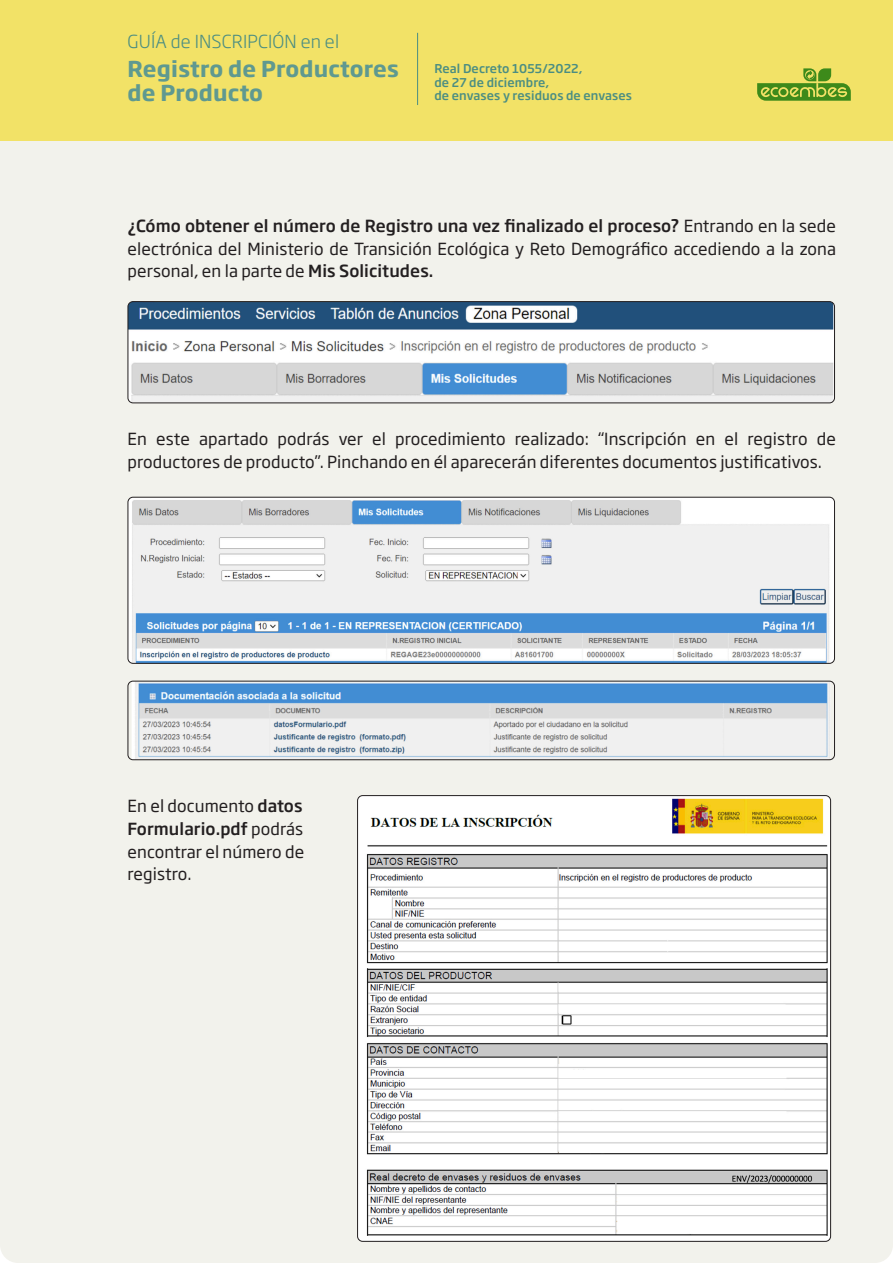
<style>
.page{position:relative;width:893px;height:1263px;background:#f2f2ec}
.page>*{position:absolute;margin:0;border:0;box-sizing:border-box;transform-origin:0 0}
.t1{font:700 21.6px/23.7px "Soho Gothic Pro";letter-spacing:.01em;color:#5f9990}
.t2{font:300 17.7px "Soho Gothic Pro";letter-spacing:.01em;color:#4b8d82}
.t3{font:16.5px/22.5px "Soho Gothic Pro";letter-spacing:.005em;color:#231f20;text-align:justify}
.t4{font:500 12px/13.5px "Soho Gothic Pro";letter-spacing:.01em;color:#4b8d82}
.s1{font-weight:500}
</style>
<div class="page">
<div style="left:0;top:0;width:893px;height:140px;background:#f2e267"></div>
<svg style="left:757px;top:68px;width:94px;height:33px"></svg>
<hr style="left:417px;top:33px;width:1px;height:72px;background:#4b8d82">
<img style="left:128px;top:303px;width:705px;height:100px">
<div style="left:128px;top:301px;width:707px;height:102px;border:1px solid #231f20;border-radius:5px"></div>
<img style="left:132px;top:683px;width:696px;height:75px">
<div style="left:128px;top:681px;width:707px;height:79px;border:1px solid #231f20;border-radius:5px"></div>
<img style="left:128px;top:497px;width:705px;height:165px">
<div style="left:128px;top:497px;width:707px;height:167px;border:1px solid #231f20;border-radius:5px"></div>
<img style="left:359px;top:795px;width:472px;height:445px">
<p class="t2" style="left:128px;top:28px;width:213px">GUÍA de INSCRIPCIÓN en el</p>
<h1 class="t1" style="left:128px;top:56px;width:273px">Registro de Productores de Producto</h1>
<p class="t4" style="left:434px;top:62px;width:199px">Real Decreto 1055/2022,<br>de 27 de diciembre,<br>de envases y residuos de envases</p>
<p class="t3" style="left:128px;top:214px;width:710px"><span class="s1">¿Cómo obtener el número de Registro una vez finalizado el proceso?</span> Entrando en la sede electrónica del Ministerio de Transición Ecológica y Reto Demográfico accediendo a la zona personal, en la parte de <span class="s1">Mis Solicitudes.</span></p>
<p class="t3" style="left:128px;top:427px;width:710px">En este apartado podrás ver el procedimiento realizado: “Inscripción en el registro de productores de producto”. Pinchando en él aparecerán diferentes documentos justificativos.</p>
<p class="t3" style="left:128px;top:794px;width:178px">En el documento <span class="s1">datos Formulario.pdf</span> podrás encontrar el número de registro.</p>
</div>
